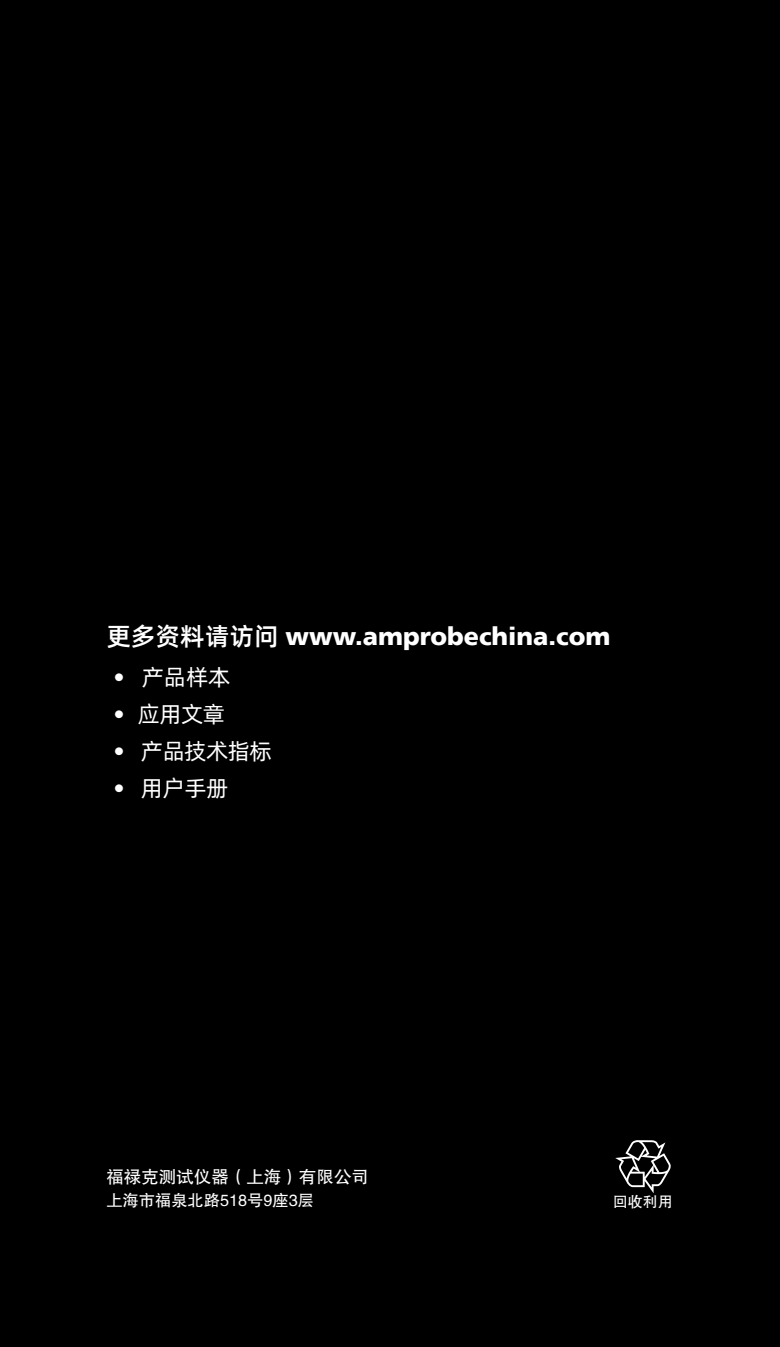
<style>
.page{position:relative;width:780px;height:1347px;background:#fff}
.page>*{position:absolute;margin:0;border:0;box-sizing:border-box;transform-origin:0 0}
.t1{font:900 25px "Frutiger 75";color:#fff}
.t2{font:22.5px "Alibaba Pu Hui Ti R";letter-spacing:-.02em;color:#fff}
.t3{font:17.5px "FZHTJW GB1 0";color:#fff}
.t4{font:16.25px "FZHTJW GB1 0";color:#fff}
.t5{font:15px "FZHTJW GB1 0";color:#fff}
.s1{font-family:"Alibaba Pu Hui Ti M";font-weight:400}
.s2{font-family:"Frutiger 65";font-weight:700}
</style>
<div class="page">
<div style="left:0;top:0;width:780px;height:1346px;background:#000"></div>
<svg style="left:615px;top:1140px;width:55px;height:53px"></svg>
<p class="t1" style="left:106px;top:621px;width:505px"><span class="s1">更多资料请访问</span> www.amprobechina.com</p>
<p class="t2" style="left:113px;top:660px;width:118px"><span class="s2">•</span> 产品样本</p>
<p class="t2" style="left:113px;top:697px;width:113px"><span class="s2">•</span> 应用文章</p>
<p class="t2" style="left:113px;top:734px;width:160px"><span class="s2">•</span> 产品技术指标</p>
<p class="t2" style="left:113px;top:771px;width:116px"><span class="s2">•</span> 用户手册</p>
<p class="t3" style="left:106px;top:1167px;width:264px">福禄克测试仪器（上海）有限公司</p>
<p class="t4" style="left:106px;top:1190px;width:209px">上海市福泉北路518号9座3层</p>
<p class="t5" style="left:613px;top:1193px;width:61px">回收利用</p>
</div>
